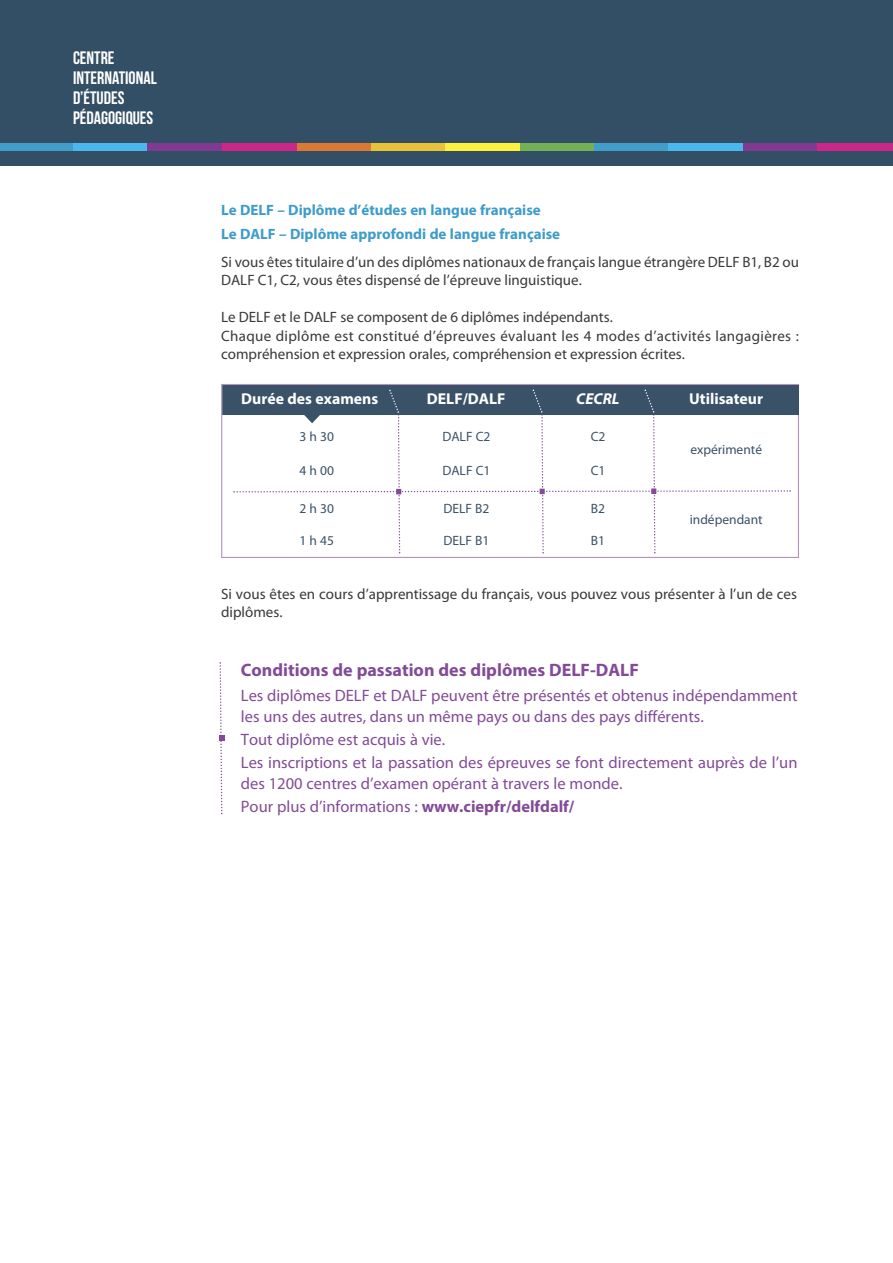
<style>
.page{position:relative;width:893px;height:1263px;background:#fff}
.page>*{position:absolute;margin:0;border:0;box-sizing:border-box;transform-origin:0 0}
.t1{font:700 18px "Myriad Pro";color:#834b97}
.t2{font:700 18px/20.1px "Bebas Neue";color:#fff}
.t3{font:16.5px/23.1px "Myriad Pro";color:#834b97}
.t4{font:700 15.75px "Myriad Pro";color:#fff}
.t5{font:italic 700 15.75px "Myriad Pro";color:#fff}
.t6{font:15px/18.5px "Myriad Pro";color:#39383a}
.t7{font:700 15px/24px "Myriad Pro";color:#3e9cca}
.t8{font:13.5px "Myriad Pro";color:#3a5268}
.s1{font-weight:700}
</style>
<div class="page">
<div style="left:221px;top:384px;width:578px;height:174px;border:1px solid #b593c1"></div>
<div style="left:222px;top:385px;width:577px;height:30px;background:#3a5268"></div>
<svg style="left:233px;top:389px;width:558px;height:164px"></svg>
<svg style="left:219px;top:662px;width:6px;height:152px"></svg>
<div style="left:0;top:0;width:893px;height:166px;background:#334f65"></div>
<div style="left:0;top:143px;width:74px;height:7px;background:#419dc9"></div>
<div style="left:73px;top:143px;width:75px;height:7px;background:#49b8ef"></div>
<div style="left:148px;top:143px;width:75px;height:7px;background:#813a91"></div>
<div style="left:222px;top:143px;width:75px;height:7px;background:#cc268a"></div>
<div style="left:297px;top:143px;width:75px;height:7px;background:#da7933"></div>
<div style="left:371px;top:143px;width:75px;height:7px;background:#e9c337"></div>
<div style="left:446px;top:143px;width:75px;height:7px;background:#fdf13b"></div>
<div style="left:520px;top:143px;width:75px;height:7px;background:#74b056"></div>
<div style="left:594px;top:143px;width:75px;height:7px;background:#419dc9"></div>
<div style="left:669px;top:143px;width:75px;height:7px;background:#49b8ef"></div>
<div style="left:743px;top:143px;width:75px;height:7px;background:#813a91"></div>
<div style="left:817px;top:143px;width:75px;height:7px;background:#cc268a"></div>
<p class="t2" style="left:73px;top:48px;width:85px">CENTRE<br>INTERNATIONAL<br>D’ÉTUDES<br>PÉDAGOGIQUES</p>
<p class="t7" style="left:221px;top:200px;width:341px">Le DELF – Diplôme d’études en langue française<br>Le DALF – Diplôme approfondi de langue française</p>
<p class="t6" style="left:221px;top:254px;width:579px">Si vous êtes titulaire d’un des diplômes nationaux de français langue étrangère DELF B1, B2 ou<br>DALF C1, C2, vous êtes dispensé de l’épreuve linguistique.</p>
<p class="t6" style="left:221px;top:309px;width:579px">Le DELF et le DALF se composent de 6 diplômes indépendants.<br>Chaque diplôme est constitué d’épreuves évaluant les 4 modes d’activités langagières : compréhension et expression orales, compréhension et expression écrites.</p>
<p class="t4" style="left:241px;top:393px;width:139px">Durée des examens</p>
<p class="t4" style="left:427px;top:393px;width:80px">DELF/DALF</p>
<p class="t5" style="left:576px;top:393px;width:45px">CECRL</p>
<p class="t4" style="left:689px;top:393px;width:75px">Utilisateur</p>
<p class="t8" style="left:300px;top:431px;width:36px">3 h 30</p>
<p class="t8" style="left:442px;top:431px;width:50px">DALF C2</p>
<p class="t8" style="left:591px;top:431px;width:16px">C2</p>
<p class="t8" style="left:690px;top:444px;width:73px">expérimenté</p>
<p class="t8" style="left:300px;top:465px;width:36px">4 h 00</p>
<p class="t8" style="left:442px;top:465px;width:50px">DALF C1</p>
<p class="t8" style="left:591px;top:465px;width:16px">C1</p>
<p class="t8" style="left:300px;top:504px;width:36px">2 h 30</p>
<p class="t8" style="left:443px;top:504px;width:47px">DELF B2</p>
<p class="t8" style="left:591px;top:504px;width:16px">B2</p>
<p class="t8" style="left:690px;top:514px;width:75px">indépendant</p>
<p class="t8" style="left:300px;top:535px;width:36px">1 h 45</p>
<p class="t8" style="left:443px;top:535px;width:47px">DELF B1</p>
<p class="t8" style="left:591px;top:535px;width:16px">B1</p>
<p class="t6" style="left:221px;top:586px;width:577px">Si vous êtes en cours d’apprentissage du français, vous pouvez vous présenter à l’un de ces diplômes.</p>
<p class="t1" style="left:241px;top:663px;width:399px">Conditions de passation des diplômes DELF-DALF</p>
<p class="t3" style="left:241px;top:686px;width:558px;line-height:21px">Les diplômes DELF et DALF peuvent être présentés et obtenus indépendamment les uns des autres, dans un même pays ou dans des pays différents.</p>
<p class="t3" style="left:241px;top:729px;width:558px">Tout diplôme est acquis à vie.<br>Les inscriptions et la passation des épreuves se font directement auprès de l’un</p>
<p class="t3" style="left:241px;top:773px;width:383px">des 1200 centres d’examen opérant à travers le monde.<br>Pour plus d’informations : <span class="s1">www.ciepfr/delfdalf/</span></p>
</div>
